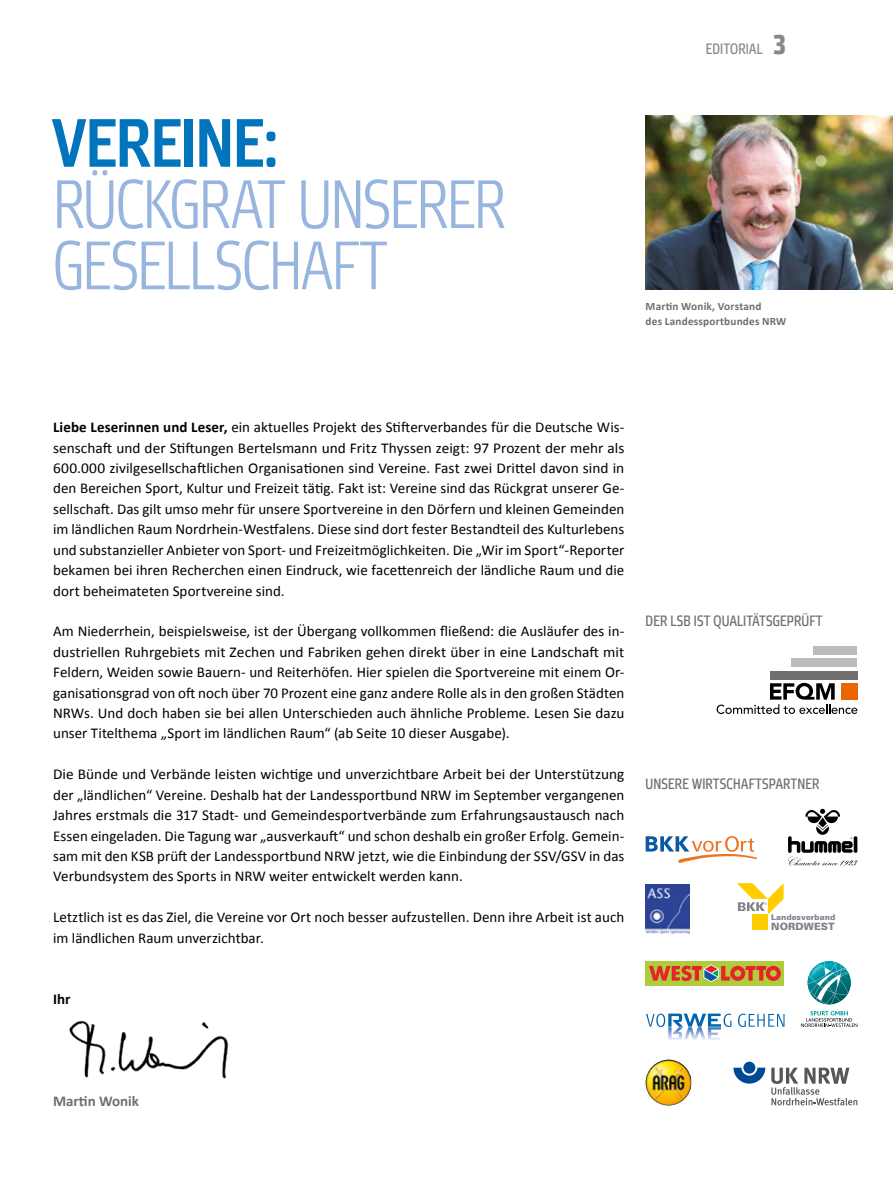
<style>
.page{position:relative;width:893px;height:1191px;background:#fff}
.page>*{position:absolute;margin:0;border:0;box-sizing:border-box;transform-origin:0 0}
.t1{font:300 68.25px/61.2px "Etelka Narrow";letter-spacing:-.015em;color:#97b5df}
.t2{font:500 68.25px "Etelka Narrow";color:#0074bc}
.t3{font:15px/20.4px "Calibri";color:#000;text-align:justify}
.t4{font:15px "Etelka Narrow Text";letter-spacing:.015em;color:#6f6f6e}
.t5{font:700 15px "Calibri";color:#6f6f6e}
.t6{font:15px "Etelka Narrow Text";letter-spacing:.02em;color:#878786}
.t7{font:700 15px "Calibri";color:#000}
.t8{font:700 11.25px/15.3px "Calibri";letter-spacing:.015em;color:#6f6f6e}
.t9{font:900 10.05px "Univers";letter-spacing:.01em;color:#81818b}
.t10{font:900 7.95px "Univers";letter-spacing:.01em;color:#81818b}
.s1{font-weight:700;font-size:27px}
.s2{font-weight:700}
</style>
<div class="page">
<img style="left:69px;top:1020px;width:160px;height:59px">
<img style="left:646px;top:116px;width:247px;height:173px">
<svg style="left:646px;top:836px;width:112px;height:27px"></svg>
<img style="left:646px;top:884px;width:43px;height:49px">
<svg style="left:788px;top:808px;width:69px;height:57px"></svg>
<div style="left:752px;top:914px;width:16px;height:16px;background:#fc0"></div>
<svg style="left:737px;top:883px;width:46px;height:31px"></svg>
<svg style="left:717px;top:683px;width:140px;height:31px"></svg>
<div style="left:841px;top:683px;width:16px;height:16px;background:#ec6502"></div>
<div style="left:770px;top:671px;width:87px;height:8px;background:#6f6f6e"></div>
<div style="left:792px;top:659px;width:65px;height:8px;background:#bbbcbd"></div>
<div style="left:813px;top:646px;width:44px;height:8px;background:#bbbcbd"></div>
<svg style="left:733px;top:1067px;width:32px;height:16px"></svg>
<div style="left:743px;top:1061px;width:12px;height:12px;background:#004993;border-radius:50%"></div>
<svg style="left:771px;top:1067px;width:86px;height:38px"></svg>
<img style="left:646px;top:1059px;width:45px;height:46px;border-radius:23px">
<div style="left:646px;top:961px;width:138px;height:24px;background:#b0cc3c"></div>
<svg style="left:649px;top:964px;width:132px;height:18px"></svg>
<svg style="left:801px;top:1011px;width:56px;height:16px"></svg>
<img style="left:848px;top:972px;width:3px;height:22px">
<svg style="left:808px;top:961px;width:40px;height:43px"></svg>
<svg style="left:738px;top:1013px;width:46px;height:14px"></svg>
<svg style="left:646px;top:1013px;width:85px;height:27px"></svg>
<h1 class="t2" style="left:53px;top:104px;width:226px">VEREINE:</h1>
<h1 class="t1" style="left:53px;top:177px;width:454px">RÜCKGRAT UNSERER<br>GESELLSCHAFT</h1>
<p class="t6" style="left:706px;top:41px;width:82px">EDITORIAL <span class="s1">3</span></p>
<p class="t8" style="left:646px;top:298px;width:142px">Martin Wonik, Vorstand<br>des Landessportbundes NRW</p>
<p class="t3" style="left:53px;top:417px;width:573px"><span class="s2">Liebe Leserinnen und Leser,</span> ein aktuelles Projekt des Stifterverbandes für die Deutsche Wis&shy;senschaft und der Stiftungen Bertelsmann und Fritz Thyssen zeigt: 97 Prozent der mehr als 600.000 zivilgesellschaftlichen Organisationen sind Vereine. Fast zwei Drittel davon sind in den Bereichen Sport, Kultur und Freizeit tätig. Fakt ist: Vereine sind das Rückgrat unserer Ge&shy;sellschaft. Das gilt umso mehr für unsere Sportvereine in den Dörfern und kleinen Gemeinden im ländlichen Raum Nordrhein-Westfalens. Diese sind dort fester Bestandteil des Kulturlebens und substanzieller Anbieter von Sport- und Freizeitmöglichkeiten. Die „Wir im Sport“-Reporter bekamen bei ihren Recherchen einen Eindruck, wie facettenreich der ländliche Raum und die dort beheimateten Sportvereine sind.</p>
<p class="t3" style="left:53px;top:621px;width:573px">Am Niederrhein, beispielsweise, ist der Übergang vollkommen fließend: die Ausläufer des in&shy;dustriellen Ruhrgebiets mit Zechen und Fabriken gehen direkt über in eine Landschaft mit Feldern, Weiden sowie Bauern- und Reiterhöfen. Hier spielen die Sportvereine mit einem Or&shy;ganisationsgrad von oft noch über 70 Prozent eine ganz andere Rolle als in den großen Städten NRWs. Und doch haben sie bei allen Unterschieden auch ähnliche Probleme. Lesen Sie dazu unser Titelthema „Sport im ländlichen Raum“ (ab Seite 10 dieser Ausgabe).</p>
<p class="t3" style="left:53px;top:764px;width:573px">Die Bünde und Verbände leisten wichtige und unverzichtbare Arbeit bei der Unterstützung der „ländlichen“ Vereine. Deshalb hat der Landessportbund NRW im September vergangenen Jahres erstmals die 317 Stadt- und Gemeindesportverbände zum Erfahrungsaustausch nach Essen eingeladen. Die Tagung war „ausverkauft“ und schon deshalb ein großer Erfolg. Gemein&shy;sam mit den KSB prüft der Landessportbund NRW jetzt, wie die Einbindung der SSV/GSV in das Verbundsystem des Sports in NRW weiter entwickelt werden kann.</p>
<p class="t3" style="left:53px;top:907px;width:573px">Letztlich ist es das Ziel, die Vereine vor Ort noch besser aufzustellen. Denn ihre Arbeit ist auch im ländlichen Raum unverzichtbar.</p>
<p class="t7" style="left:53px;top:989px;width:19px">Ihr</p>
<p class="t4" style="left:646px;top:612px;width:178px">DER LSB IST QUALITÄTSGEPRÜFT</p>
<p class="t4" style="left:646px;top:775px;width:175px">UNSERE WIRTSCHAFTSPARTNER</p>
<p class="t10" style="left:771px;top:912px;width:66px">Landesverband</p>
<p class="t9" style="left:771px;top:920px;width:65px">NORDWEST</p>
<p class="t5" style="left:53px;top:1091px;width:87px">Martin Wonik</p>
</div>
